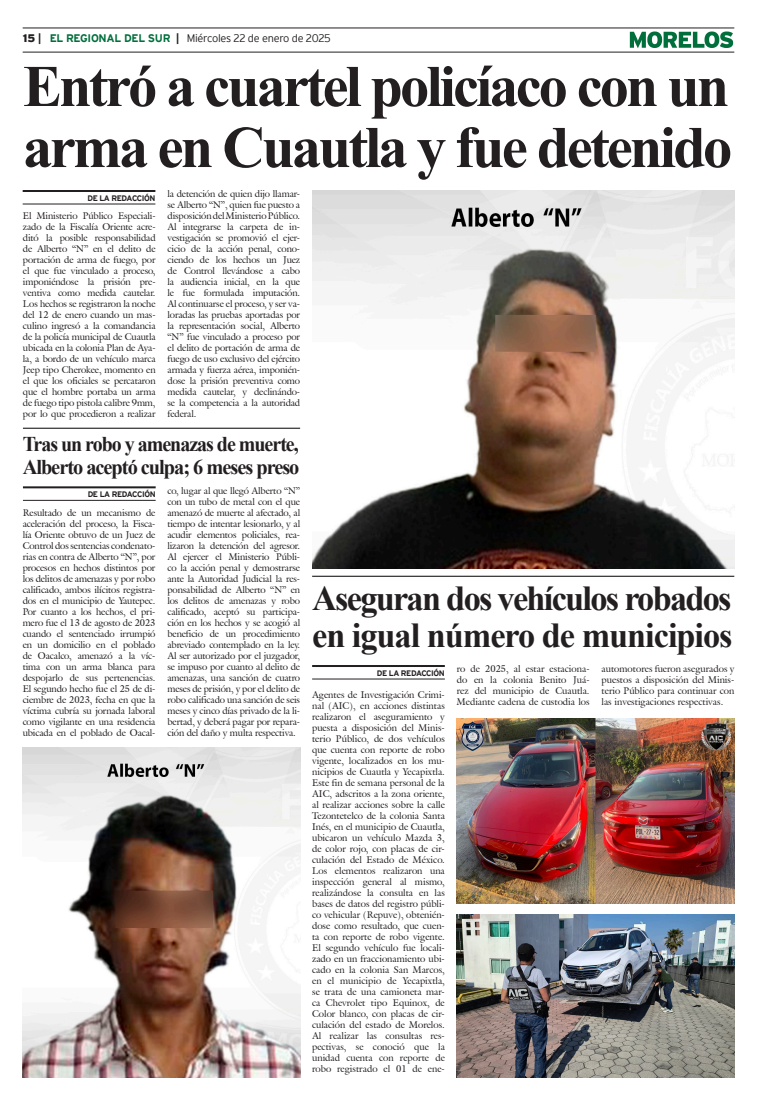
<style>
.page{position:relative;width:757px;height:1106px;background:#fff}
.page>*{position:absolute;margin:0;border:0;box-sizing:border-box;transform-origin:0 0}
.Cabeza_01{font:700 59px/61px "Times New Roman";letter-spacing:-.05em;color:#231f20}
.Cabeza_03{font:700 35px/37px "Times New Roman";letter-spacing:-.05em;color:#231f20}
.Cabeza_03-2{font:700 21px/23px "Times New Roman";letter-spacing:-.05em;color:#231f20;scale:.95 1}
.t1{font:300 11px "Interstate";letter-spacing:-.025em;color:#231f20}
.t2{font:9.5px/11px "Galliard IT Cby BT";letter-spacing:-.01em;color:#231f20;text-align:justify}
.t3{font:700 8px "Interstate";letter-spacing:-.05em;color:#231f20}
.s1{font-weight:900}
.s2{font-weight:700}
.s3{font-weight:700;color:#006f3c}
</style>
<div class="page">
<hr style="left:23px;top:28px;width:711px;height:1px;background:#231f20">
<hr style="left:23px;top:52px;width:711px;height:1px;background:#231f20">
<svg style="left:630px;top:31px;width:103px;height:17px"></svg>
<hr style="left:23px;top:190px;width:132px;height:2px;background:#231f20">
<hr style="left:23px;top:204px;width:132px;height:1px;background:#231f20">
<hr style="left:23px;top:486px;width:133px;height:2px;background:#231f20">
<hr style="left:23px;top:500px;width:133px;height:1px;background:#231f20">
<hr style="left:23px;top:428px;width:277px;height:1px;background:#000">
<hr style="left:312px;top:665px;width:133px;height:2px;background:#231f20">
<hr style="left:312px;top:678px;width:133px;height:1px;background:#231f20">
<hr style="left:312px;top:575px;width:422px;height:1px;background:#000">
<img style="left:457px;top:719px;width:277px;height:184px">
<img style="left:312px;top:190px;width:422px;height:378px">
<img style="left:23px;top:747px;width:277px;height:330px">
<img style="left:457px;top:914px;width:277px;height:163px">
<p class="t1" style="left:23px;top:32px;width:309px"><span class="s1">15</span> <span class="s2">|</span> <span class="s3">EL REGIONAL DEL SUR</span> <span class="s2">|</span> Miércoles 22 de enero de 2025</p>
<p class="Cabeza_01" style="left:23px;top:54px;width:711px">Entró a cuartel policíaco con un arma en Cuautla y fue detenido</p>
<p class="t3" style="left:87px;top:193px;width:69px">DE LA REDACCIÓN</p>
<p class="t2" style="left:168px;top:188px;width:134px">la detención de quien dijo llamar&shy;se Alberto “N”, quien fue puesto a disposición del Ministerio Público.<br>Al integrarse la carpeta de in&shy;vestigación se promovió el ejer&shy;cicio de la acción penal, cono&shy;ciendo de los hechos un Juez de Control llevándose a cabo la audiencia inicial, en la que le fue formulada imputación.<br>Al continuarse el proceso, y ser va&shy;loradas las pruebas aportadas por la representación social, Alberto “N” fue vinculado a proceso por el delito de portación de arma de fuego de uso exclusivo del ejército armada y fuerza aérea, imponién&shy;dose la prisión preventiva como medida cautelar, y declinándo&shy;se la competencia a la autoridad federal.</p>
<p class="t2" style="left:23px;top:210px;width:134px">El Ministerio Público Especiali&shy;zado de la Fiscalía Oriente acre&shy;ditó la posible responsabilidad de Alberto “N” en el delito de portación de arma de fuego, por el que fue vinculado a proceso, imponiéndose la prisión pre&shy;ventiva como medida cautelar.<br>Los hechos se registraron la noche del 12 de enero cuando un mas&shy;culino ingresó a la comandancia de la policía municipal de Cuautla ubicada en la colonia Plan de Aya&shy;la, a bordo de un vehículo marca Jeep tipo Cherokee, momento en el que los oficiales se percataron que el hombre portaba un arma de fuego tipo pistola calibre 9mm, por lo que procedieron a realizar</p>
<p class="Cabeza_03-2" style="left:23px;top:432px;width:293px">Tras un robo y amenazas de muerte,<br>Alberto aceptó culpa; 6 meses preso</p>
<p class="t3" style="left:88px;top:489px;width:69px">DE LA REDACCIÓN</p>
<p class="t2" style="left:167px;top:484px;width:134px">co, lugar al que llegó Alberto “N” con un tubo de metal con el que amenazó de muerte al afectado, al tiempo de intentar lesionarlo, y al acudir elementos policiales, rea&shy;lizaron la detención del agresor.<br>Al ejercer el Ministerio Públi&shy;co la acción penal y demostrarse ante la Autoridad Judicial la res&shy;ponsabilidad de Alberto “N” en los delitos de amenazas y robo calificado, aceptó su participa&shy;ción en los hechos y se acogió al beneficio de un procedimiento abreviado contemplado en la ley.<br>Al ser autorizado por el juzgador, se impuso por cuanto al delito de amenazas, una sanción de cuatro meses de prisión, y por el delito de robo calificado una sanción de seis meses y cinco días privado de la li&shy;bertad, y deberá pagar por repara&shy;ción del daño y multa respectiva.</p>
<p class="t2" style="left:23px;top:506px;width:134px">Resultado de un mecanismo de aceleración del proceso, la Fisca&shy;lía Oriente obtuvo de un Juez de Control dos sentencias condenato&shy;rias en contra de Alberto “N”, por procesos en hechos distintos por los delitos de amenazas y por robo calificado, ambos ilícitos registra&shy;dos en el municipio de Yautepec.<br>Por cuanto a los hechos, el pri&shy;mero fue el 13 de agosto de 2023 cuando el sentenciado irrumpió en un domicilio en el poblado de Oacalco, amenazó a la víc&shy;tima con un arma blanca para despojarlo de sus pertenencias.<br>El segundo hecho fue el 25 de di&shy;ciembre de 2023, fecha en que la víctima cubría su jornada laboral como vigilante en una residencia ubicada en el poblado de Oacal-</p>
<p class="Cabeza_03" style="left:312px;top:579px;width:422px">Aseguran dos vehículos robados en igual número de municipios</p>
<p class="t3" style="left:377px;top:668px;width:69px">DE LA REDACCIÓN</p>
<p class="t2" style="left:457px;top:663px;width:134px">ro de 2025, al estar estaciona&shy;do en la colonia Benito Juá&shy;rez del municipio de Cuautla.<br>Mediante cadena de custodia los</p>
<p class="t2" style="left:601px;top:663px;width:134px">automotores fueron asegurados y puestos a disposición del Minis&shy;terio Público para continuar con las investigaciones respectivas.</p>
<p class="t2" style="left:312px;top:688px;width:134px">Agentes de Investigación Crimi&shy;nal (AIC), en acciones distintas realizaron el aseguramiento y puesta a disposición del Minis&shy;terio Público, de dos vehículos que cuenta con reporte de robo vigente, localizados en los mu&shy;nicipios de Cuautla y Yecapixtla.<br>Este fin de semana personal de la AIC, adscritos a la zona oriente, al realizar acciones sobre la calle Tezontetelco de la colonia Santa Inés, en el municipio de Cuautla, ubicaron un vehículo Mazda 3, de color rojo, con placas de cir&shy;culación del Estado de México.<br>Los elementos realizaron una inspección general al mismo, realizándose la consulta en las bases de datos del registro públi&shy;co vehicular (Repuve), obtenién&shy;dose como resultado, que cuen&shy;ta con reporte de robo vigente.<br>El segundo vehículo fue locali&shy;zado en un fraccionamiento ubi&shy;cado en la colonia San Marcos, en el municipio de Yecapixtla, se trata de una camioneta mar&shy;ca Chevrolet tipo Equinox, de Color blanco, con placas de cir&shy;culación del estado de Morelos.<br>Al realizar las consultas res&shy;pectivas, se conoció que la unidad cuenta con reporte de robo registrado el 01 de ene-</p>
</div>
